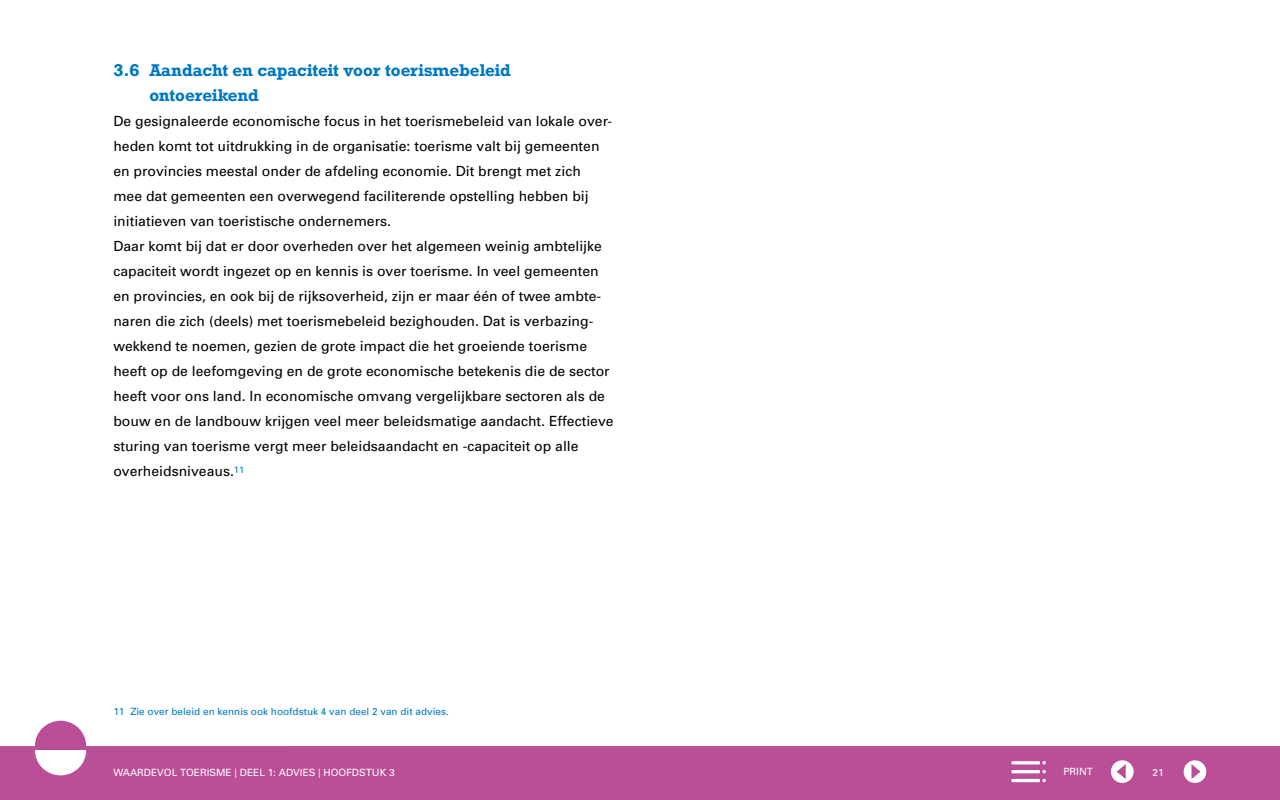
<style>
.page{position:relative;width:1280px;height:800px;background:#fff}
.page>*{position:absolute;margin:0;border:0;box-sizing:border-box;transform-origin:0 0}
.Paragraafkop_rockwel{font:700 16px/25px "Rockwell";letter-spacing:-.01em;color:#0079c2}
.platte_tekst__P{font:14px/25px "Univers";color:#000}
._05_voetnoot__P{font:10px "Univers";color:#0079c2}
.t1{font:10px "Univers";color:#fff}
.s1{font-size:12.9px}
</style>
<div class="page">
<svg style="left:0;top:721px;width:1280px;height:79px;fill:#ba4e97"></svg>
<div style="left:1111px;top:760px;width:23px;height:23px;background:#fff;border-radius:50%"></div>
<svg style="left:1117px;top:764px;width:9px;height:15px"></svg>
<div style="left:1184px;top:760px;width:22px;height:23px;background:#fff;border-radius:50%"></div>
<svg style="left:1191px;top:764px;width:10px;height:15px"></svg>
<svg style="left:1042px;top:779px;width:4px;height:3px"></svg>
<hr style="left:1011px;top:779px;width:29px;height:3px;background:#fff">
<hr style="left:1011px;top:770px;width:29px;height:3px;background:#fff">
<svg style="left:1042px;top:770px;width:4px;height:3px"></svg>
<hr style="left:1011px;top:761px;width:29px;height:3px;background:#fff">
<svg style="left:1042px;top:761px;width:4px;height:3px"></svg>
<h2 class="Paragraafkop_rockwel" style="left:149px;top:57px;width:363px;text-indent:-36px">3.6 Aandacht en capaciteit voor toerismebeleid ontoereikend</h2>
<p class="platte_tekst__P" style="left:113px;top:108px;width:500px">De gesignaleerde economische focus in het toerismebeleid van lokale over&shy;heden komt tot uitdrukking in de organisatie: toerisme valt bij gemeenten en provincies meestal onder de afdeling economie. Dit brengt met zich mee dat gemeenten een overwegend faciliterende opstelling hebben bij initiatieven van toeristische ondernemers.</p>
<p class="platte_tekst__P" style="left:113px;top:233px;width:502px">Daar komt bij dat er door overheden over het algemeen weinig ambtelijke capaciteit wordt ingezet op en kennis is over toerisme. In veel gemeenten en provincies, en ook bij de rijksoverheid, zijn er maar één of twee ambte&shy;naren die zich (deels) met toerismebeleid bezighouden. Dat is verbazing&shy;wekkend te noemen, gezien de grote impact die het groeiende toerisme heeft op de leefomgeving en de grote economische betekenis die de sector heeft voor ons land. In economische omvang vergelijkbare sectoren als de bouw en de landbouw krijgen veel meer beleidsmatige aandacht. Effectieve sturing van toerisme vergt meer beleidsaandacht en -capaciteit op alle overheidsniveaus.<sup>11</sup></p>
<p class="_05_voetnoot__P" style="left:113px;top:705px;width:337px">11 Zie over beleid en kennis ook hoofdstuk 4 van deel 2 van dit advies.</p>
<p class="t1" style="left:113px;top:766px;width:283px">WAARDEVOL TOERISME <span class="s1">|</span> DEEL 1: ADVIES <span class="s1">|</span> HOOFDSTUK 3</p>
<p class="t1" style="left:1063px;top:765px;width:31px">PRINT</p>
<p class="t1" style="left:1153px;top:766px;width:13px">21</p>
</div>
